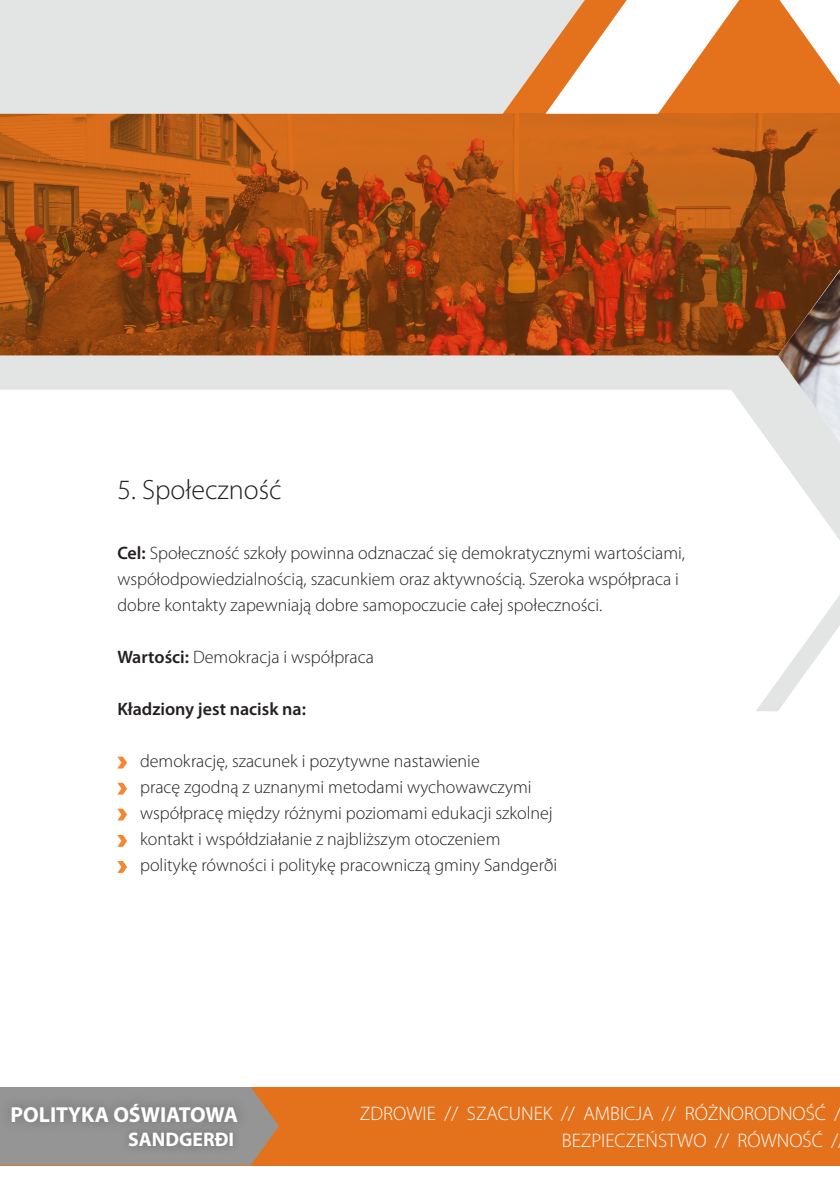
<style>
.page{position:relative;width:840px;height:1191px;background:#fff}
.page>*{position:absolute;margin:0;border:0;box-sizing:border-box;transform-origin:0 0}
.t1{font:300 28px "Myriad Pro";color:#231f20}
.t2{font:700 21.8px "Myriad Pro";color:#fff}
.t3{font:300 19.6px/26.8px "Myriad Pro";color:#fff;text-align:right}
.t4{font:700 19.6px "Myriad Pro";color:#fff}
.t5{font:300 18px/26px "Myriad Pro";color:#231f20}
.t6{font:600 18px "Myriad Pro";color:#231f20}
.s1{font-weight:600}
</style>
<div class="page">
<div style="left:0;top:1087px;width:839px;height:78px;background:#e4721d"></div>
<svg style="left:0;top:1093px;width:279px;height:72px"></svg>
<svg style="left:738px;top:0;width:101px;height:113px;fill:#e4721d"></svg>
<img style="left:0;top:113px;width:839px;height:243px">
<div style="left:0;top:0;width:545px;height:114px;background:#e3e4e4"></div>
<svg style="left:545px;top:0;width:193px;height:114px"></svg>
<div style="left:0;top:356px;width:777px;height:34px;background:#e3e4e4"></div>
<svg style="left:732px;top:390px;width:107px;height:321px"></svg>
<img style="left:777px;top:271px;width:62px;height:171px">
<img style="left:0;top:1087px;width:255px;height:57px">
<img style="left:116px;top:1117px;width:131px;height:46px">
<svg style="left:117px;top:756px;width:10px;height:12px"></svg>
<svg style="left:117px;top:783px;width:10px;height:11px"></svg>
<svg style="left:117px;top:808px;width:10px;height:12px"></svg>
<svg style="left:117px;top:835px;width:10px;height:12px"></svg>
<svg style="left:117px;top:861px;width:10px;height:12px"></svg>
<p class="t1" style="left:117px;top:474px;width:166px">5. Społeczność</p>
<p class="t5" style="left:117px;top:540px;width:569px"><span class="s1">Cel:</span> Społeczność szkoły powinna odznaczać się demokratycznymi wartościami, współodpowiedzialnością, szacunkiem oraz aktywnością. Szeroka współpraca i dobre kontakty zapewniają dobre samopoczucie całej społeczności.</p>
<p class="t5" style="left:117px;top:644px;width:258px"><span class="s1">Wartości:</span> Demokracja i współpraca</p>
<p class="t6" style="left:117px;top:697px;width:190px">Kładziony jest nacisk na:</p>
<p class="t5" style="left:140px;top:748px;width:418px">demokrację, szacunek i pozytywne nastawienie<br>pracę zgodną z uznanymi metodami wychowawczymi współpracę między różnymi poziomami edukacji szkolnej kontakt i współdziałanie z najbliższym otoczeniem politykę równości i politykę pracowniczą gminy Sandgerði</p>
<p class="t2" style="left:11px;top:1100px;width:229px">POLITYKA OŚWIATOWA</p>
<p class="t4" style="left:128px;top:1126px;width:107px">SANDGERÐI</p>
<p class="t3" style="left:360px;top:1100px;width:483px">ZDROWIE // SZACUNEK // AMBICJA // RÓŻNORODNOŚĆ /<br>BEZPIECZEŃSTWO // RÓWNOŚĆ /</p>
</div>
